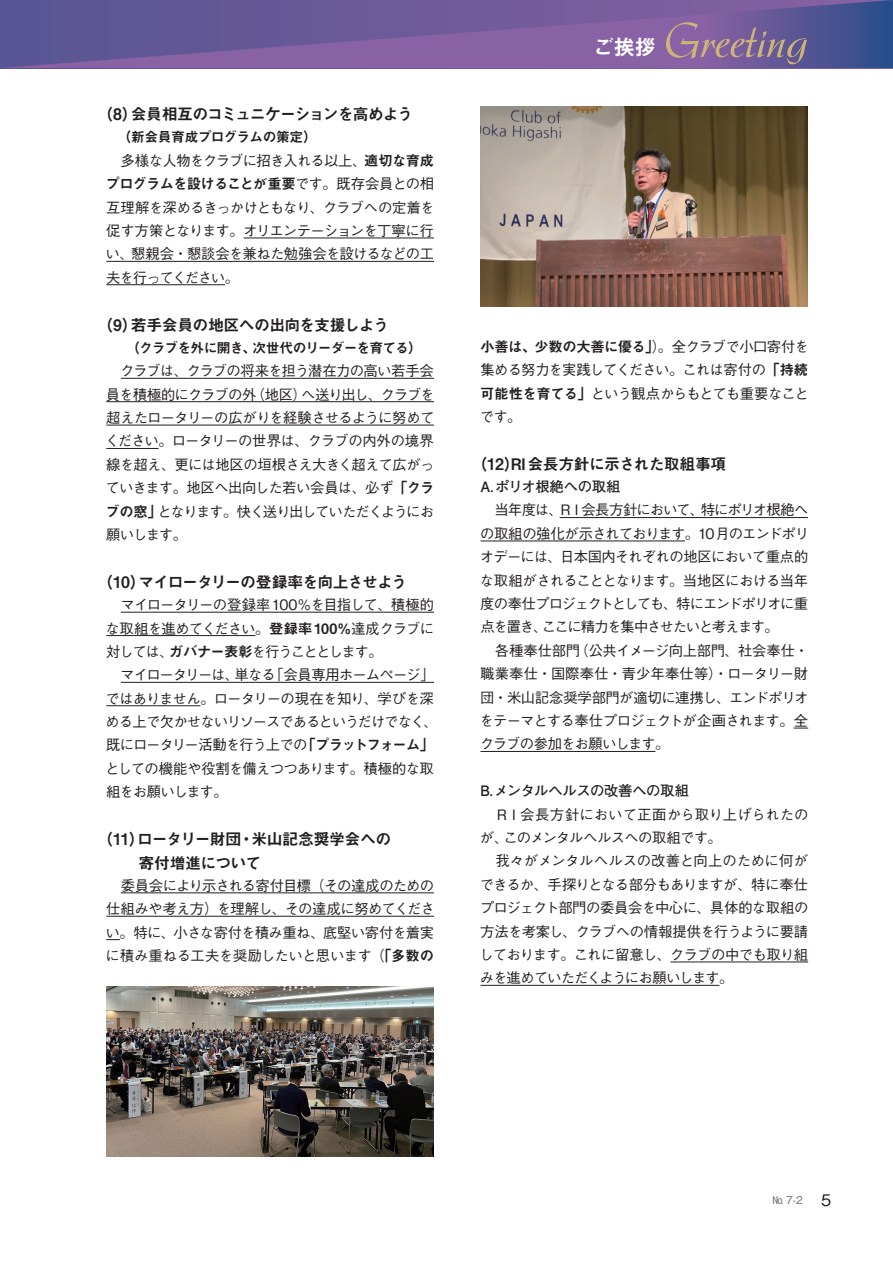
<style>
.page{position:relative;width:893px;height:1263px;background:#fff}
.page>*{position:absolute;margin:0;border:0;box-sizing:border-box;transform-origin:0 0}
.t1{font:21.3px "Midashi Go Pro MB31";color:#fff}
.t2{font:15.9px/23.4px "Midashi Go Pro MB31";letter-spacing:-.05em;color:#231f20}
.t3{font:15.9px "Midashi Go Pro MB31";letter-spacing:-.07em;color:#231f20}
.t4{font:15.9px "Midashi Go Pro MB31";letter-spacing:-.03em;color:#231f20}
.t5{font:500 14.4px/23.4px "Gothic BBB Pro";letter-spacing:-.055em;color:#231f20;text-align:justify}
.t6{font:700 14.4px "Futo Go B101 Pr 6";letter-spacing:-.025em;color:#231f20}
.t7{font:14.4px "Midashi Go Pr 5 MB31";letter-spacing:-.03em;color:#231f20}
.t8{font:14.4px "Midashi Go Pr 5 MB31";letter-spacing:-.05em;color:#231f20}
.t9{font:13.8px "Midashi Go Pro MB31";letter-spacing:-.05em;color:#231f20}
.t10{font:500 10.65px "Gothic BBB Pro";color:#6c6d70}
.s1{font-family:"Midashi Go Pr 5 MB31";font-weight:400}
.s2{font-family:"Gothic BBB Pro";font-weight:500}
.s3{font-size:15.9px}
.s4{font-size:15.9px;color:#231f20}
</style>
<div class="page">
<svg style="left:1px;top:0;width:892px;height:68px;background:#6d5a9a"></svg>
<svg style="left:0;top:0;width:1px;height:68px"></svg>
<svg style="left:666px;top:22px;width:141px;height:42px;background:#846b96"></svg>
<hr style="left:244px;top:238px;width:190px;height:1px;background:#231f20">
<hr style="left:106px;top:261px;width:328px;height:1px;background:#231f20">
<hr style="left:106px;top:284px;width:119px;height:1px;background:#231f20">
<hr style="left:121px;top:378px;width:313px;height:1px;background:#231f20">
<hr style="left:106px;top:401px;width:328px;height:1px;background:#231f20">
<hr style="left:106px;top:425px;width:328px;height:1px;background:#231f20">
<hr style="left:106px;top:448px;width:53px;height:1px;background:#231f20">
<hr style="left:121px;top:612px;width:313px;height:1px;background:#231f20">
<hr style="left:106px;top:635px;width:149px;height:1px;background:#231f20">
<hr style="left:121px;top:682px;width:313px;height:1px;background:#231f20">
<hr style="left:106px;top:705px;width:95px;height:1px;background:#231f20">
<hr style="left:121px;top:892px;width:313px;height:1px;background:#231f20">
<hr style="left:106px;top:916px;width:328px;height:1px;background:#231f20">
<svg style="left:106px;top:939px;width:14px;height:1px"></svg>
<hr style="left:560px;top:517px;width:248px;height:1px;background:#231f20">
<hr style="left:480px;top:541px;width:205px;height:1px;background:#231f20">
<svg style="left:793px;top:728px;width:15px;height:1px"></svg>
<hr style="left:480px;top:751px;width:175px;height:1px;background:#231f20">
<hr style="left:670px;top:961px;width:138px;height:1px;background:#231f20">
<hr style="left:480px;top:985px;width:239px;height:1px;background:#231f20">
<img style="left:106px;top:986px;width:328px;height:171px">
<img style="left:480px;top:107px;width:328px;height:200px">
<p class="t3" style="left:105px;top:102px;width:309px">(8)会員相互のコミュニケーションを高めよう</p>
<p class="t9" style="left:106px;top:126px;width:212px">　 （新会員育成プログラムの策定）</p>
<p class="t5" style="left:106px;top:147px;width:329px">　多様な人物をクラブに招き入れる以上、<span class="s1">適切な育成</span></p>
<p class="t8" style="left:105px;top:172px;width:330px">プログラムを設けることが重要<span class="s2">です。既存会員との相</span></p>
<p class="t5" style="left:106px;top:194px;width:330px">互理解を深めるきっかけともなり、クラブへの定着を促す方策となります。オリエンテーションを丁寧に行い、懇親会・懇談会を兼ねた勉強会を設けるなどの工夫を行ってください。</p>
<p class="t2" style="left:105px;top:311px;width:285px">(9)若手会員の地区への出向を支援しよう</p>
<p class="t9" style="left:106px;top:337px;width:317px"><span class="s3">　</span> （クラブを外に開き、次世代のリーダーを育てる）</p>
<p class="t5" style="left:105px;top:357px;width:331px;text-indent:15px">クラブは、クラブの将来を担う潜在力の高い若手会員を積極的にクラブの外（地区）へ送り出し、クラブを超えたロータリーの広がりを経験させるように努めてください。ロータリーの世界は、クラブの内外の境界線を超え、更には地区の垣根さえ大きく超えて広がっていきます。地区へ出向した若い会員は、必ず<span class="s1">「クラブの窓」</span>となります。快く送り出していただくようにお願いします。</p>
<p class="t3" style="left:105px;top:569px;width:303px">(10)マイロータリーの登録率を向上させよう</p>
<p class="t5" style="left:106px;top:591px;width:330px;text-indent:15px">マイロータリーの登録率100％を目指して、積極的な取組を進めてください。<span class="s1">登録率100％</span>達成クラブに対しては、<span class="s1">ガバナー表彰</span>を行うこととします。</p>
<p class="t5" style="left:105px;top:661px;width:334px;text-align:left;text-indent:15px">マイロータリーは、単なる「会員専用ホームページ」ではありません。ロータリーの現在を知り、学びを深める上で欠かせないリソースであるというだけでなく、既にロータリー活動を行う上での<span class="s1">「プラットフォーム」</span>としての機能や役割を備えつつあります。積極的な取組をお願いします。</p>
<p class="t2" style="left:105px;top:826px;width:288px">(11)ロータリー財団・米山記念奨学会への　　寄付増進について</p>
<p class="t5" style="left:106px;top:872px;width:331px;text-indent:15px">委員会により示される寄付目標（その達成のための仕組みや考え方）を理解し、その達成に努めてください。特に、小さな寄付を積み重ね、底堅い寄付を着実に積み重ねる工夫を奨励したいと思います（<span class="s1">「多数の</span></p>
<h1 class="t1" style="left:593px;top:30px;width:65px">ご挨拶</h1>
<p class="t7" style="left:480px;top:335px;width:330px">小善は、少数の大善に優る」<span class="s2">）。全クラブで小口寄付を</span></p>
<p class="t5" style="left:480px;top:356px;width:331px">集める努力を実践してください。これは寄付の<span class="s1">「持続可能性を育てる」</span>という観点からもとても重要なことです。</p>
<p class="t4" style="left:479px;top:451px;width:248px">(12)RI会長方針に示された取組事項</p>
<p class="t6" style="left:480px;top:475px;width:142px">A.ポリオ根絶への取組</p>
<p class="t5" style="left:480px;top:497px;width:331px;text-align:left">　当年度は、ＲＩ会長方針において、特にポリオ根絶への取組の強化が示されております。10月のエンドポリオデーには、日本国内それぞれの地区において重点的な取組がされることとなります。当地区における当年度の奉仕プロジェクトとしても、特にエンドポリオに重点を置き、ここに精力を集中させたいと考えます。<br>　各種奉仕部門（公共イメージ向上部門、社会奉仕・職業奉仕・国際奉仕・青少年奉仕等）・ロータリー財団・米山記念奨学部門が適切に連携し、エンドポリオをテーマとする奉仕プロジェクトが企画されます。全クラブの参加をお願いします。</p>
<p class="t6" style="left:480px;top:779px;width:210px">B.メンタルヘルスの改善への取組</p>
<p class="t5" style="left:479px;top:801px;width:331px;text-align:left">　ＲＩ会長方針において正面から取り上げられたのが、このメンタルヘルスへの取組です。<br>　我々がメンタルヘルスの改善と向上のために何ができるか、手探りとなる部分もありますが、特に奉仕プロジェクト部門の委員会を中心に、具体的な取組の方法を考案し、クラブへの情報提供を行うように要請しております。これに留意し、クラブの中でも取り組みを進めていただくようにお願いします。</p>
<p class="t10" style="left:773px;top:1191px;width:60px">№ 7-2 <span class="s4">5</span></p>
</div>
